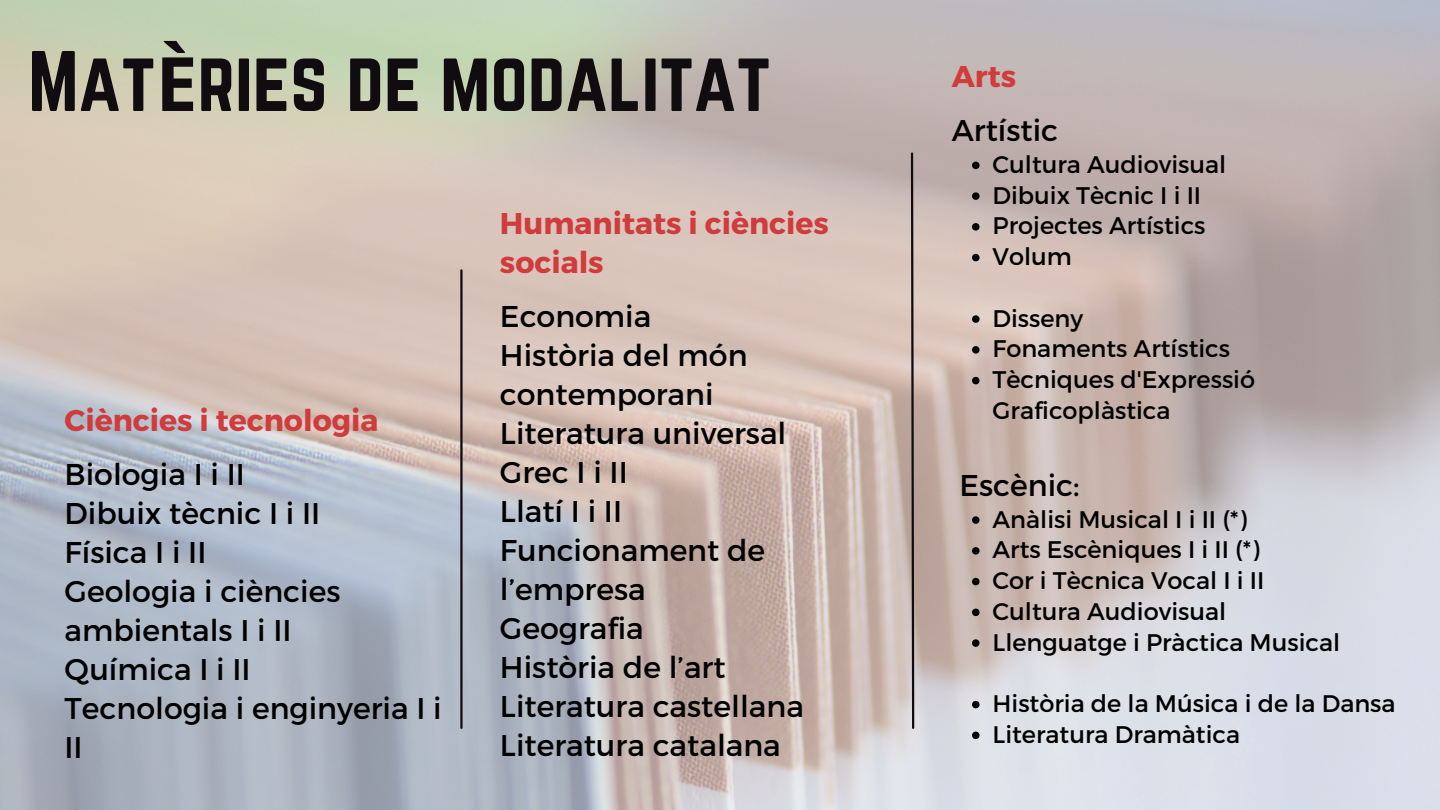
<style>
.page{position:relative;width:1440px;height:810px;background:#fff}
.page>*{position:absolute;margin:0;border:0;box-sizing:border-box;transform-origin:0 0}
.t1{font:75px "Norwester";color:#110c0f}
.t2{font:30px/39px "Montserrat";color:#000}
.t3{font:700 30px/39px "Montserrat";color:#d03b3c}
.t4{font:24px/30.8px "Montserrat";color:#000}
.s1{font-family:"Noto Sans";font-weight:700}
</style>
<div class="page">
<img style="left:0;top:0;width:1440px;height:810px">
<hr style="left:460px;top:270px;width:3px;height:458px;background:#110c0f">
<svg style="left:910px;top:151px;width:5px;height:579px;background:#776b68"></svg>
<svg style="left:972px;top:162px;width:8px;height:7px"></svg>
<svg style="left:972px;top:192px;width:8px;height:8px"></svg>
<svg style="left:972px;top:223px;width:8px;height:8px"></svg>
<svg style="left:972px;top:254px;width:8px;height:7px"></svg>
<svg style="left:972px;top:315px;width:8px;height:8px"></svg>
<svg style="left:972px;top:346px;width:8px;height:8px"></svg>
<svg style="left:972px;top:377px;width:8px;height:7px"></svg>
<svg style="left:972px;top:516px;width:8px;height:8px"></svg>
<svg style="left:972px;top:547px;width:8px;height:8px"></svg>
<svg style="left:972px;top:578px;width:8px;height:7px"></svg>
<svg style="left:972px;top:609px;width:8px;height:7px"></svg>
<svg style="left:972px;top:639px;width:8px;height:8px"></svg>
<svg style="left:972px;top:701px;width:8px;height:7px"></svg>
<svg style="left:972px;top:732px;width:8px;height:7px"></svg>
<p class="t1" style="left:28px;top:36px;width:744px">Mat<span class="s1">È</span>ries de modalitat</p>
<h3 class="t3" style="left:65px;top:400px;width:315px">Ciències i tecnologia</h3>
<h2 class="t2" style="left:65px;top:454px;width:379px">Biologia I i II<br>Dibuix tècnic I i II<br>Física I i II<br>Geologia i ciències ambientals I i II<br>Química I i II<br>Tecnologia i enginyeria I i<br>II</h2>
<p class="t3" style="left:500px;top:202px;width:330px">Humanitats i ciències socials</p>
<p class="t2" style="left:500px;top:295px;width:305px">Economia<br>Història del món contemporani<br>Literatura universal<br>Grec I i II<br>Llatí I i II<br>Funcionament de l’empresa<br>Geografia<br>Història de l’art<br>Literatura castellana<br>Literatura catalana</p>
<p class="t3" style="left:952px;top:56px;width:66px">Arts</p>
<h1 class="t2" style="left:952px;top:110px;width:108px">Artístic</h1>
<h2 class="t4" style="left:993px;top:148px;width:235px">Cultura Audiovisual</h2>
<h3 class="t4" style="left:993px;top:178px;width:210px">Dibuix Tècnic I i II</h3>
<p class="t4" style="left:993px;top:209px;width:214px">Projectes Artístics</p>
<p class="t4" style="left:993px;top:240px;width:81px">Volum</p>
<p class="t4" style="left:993px;top:301px;width:92px">Disseny</p>
<p class="t4" style="left:993px;top:332px;width:239px">Fonaments Artístics</p>
<p class="t4" style="left:993px;top:363px;width:264px">Tècniques d'Expressió<br>Graficoplàstica</p>
<p class="t2" style="left:960px;top:464px;width:122px">Escènic:</p>
<p class="t4" style="left:993px;top:502px;width:256px">Anàlisi Musical I i II (*)</p>
<h3 class="t4" style="left:993px;top:533px;width:268px">Arts Escèniques I i II (*)</h3>
<p class="t4" style="left:993px;top:564px;width:273px">Cor i Tècnica Vocal I i II</p>
<p class="t4" style="left:993px;top:595px;width:235px">Cultura Audiovisual</p>
<p class="t4" style="left:993px;top:625px;width:349px">Llenguatge i Pràctica Musical</p>
<p class="t4" style="left:993px;top:687px;width:405px">Història de la Música i de la Dansa</p>
<p class="t4" style="left:993px;top:718px;width:249px">Literatura Dramàtica</p>
</div>
